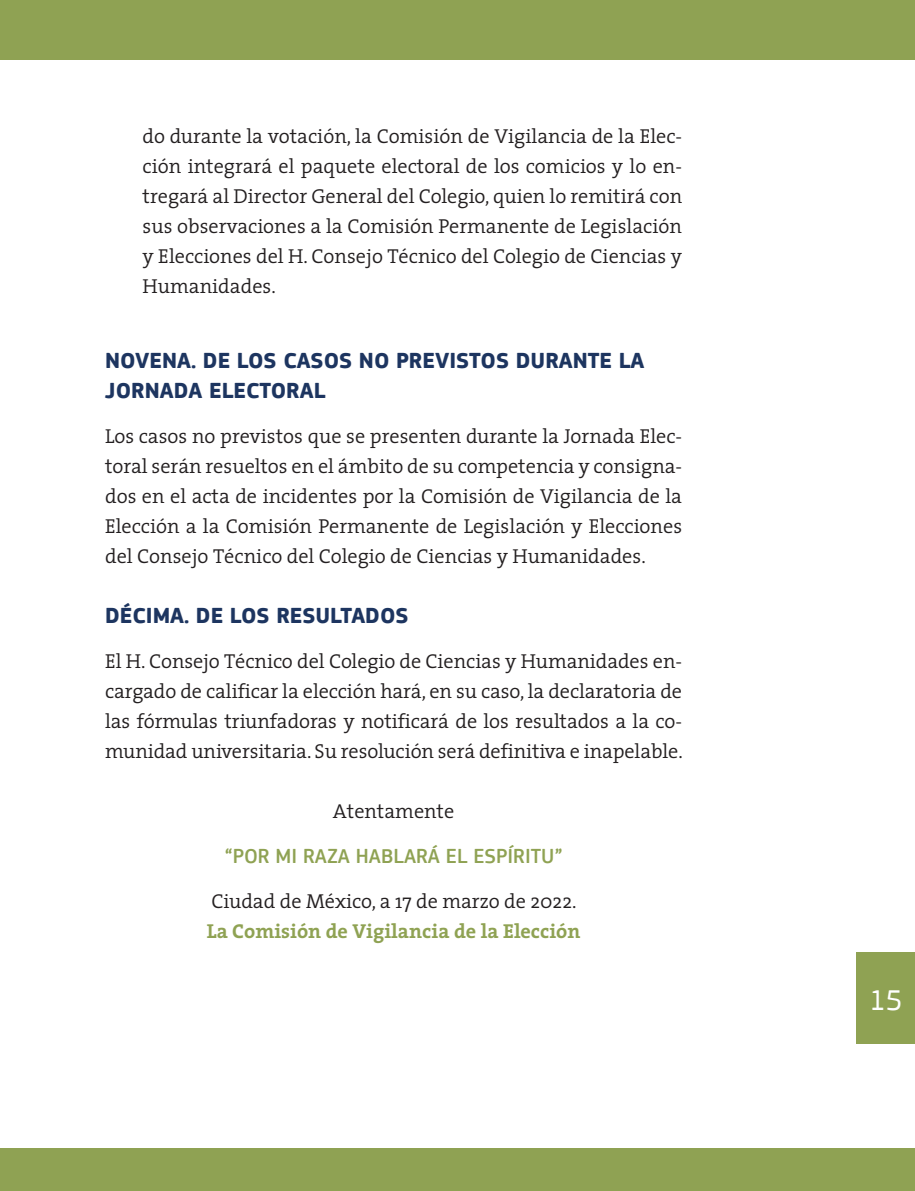
<style>
.page{position:relative;width:915px;height:1191px;background:#fff}
.page>*{position:absolute;margin:0;border:0;box-sizing:border-box;transform-origin:0 0}
.t1{font:30px "PF Square Sans Pro";color:#fff}
.t2{font:700 22.5px/30px "PF Square Sans Pro";color:#1d3560}
.t3{font:500 21px "PF Square Sans Pro";color:#8fa253}
.t4{font:300 20.25px/30px "The Serif";color:#231f20;text-align:justify}
.t5{font:700 20.25px "The Serif";color:#8fa253}
</style>
<div class="page">
<div style="left:856px;top:952px;width:58px;height:92px;background:#8fa253"></div>
<div style="left:0;top:0;width:914px;height:60px;background:#8fa253"></div>
<div style="left:0;top:1147px;width:914px;height:44px;background:#8fa253"></div>
<p class="t4" style="left:142px;top:120px;width:541px">do durante la votación, la Comisión de Vigilancia de la Elec&shy;ción integrará el paquete electoral de los comicios y lo en&shy;tregará al Director General del Colegio, quien lo remitirá con sus observaciones a la Comisión Permanente de Legislación y Elecciones del H. Consejo Técnico del Colegio de Ciencias y Humanidades.</p>
<p class="t2" style="left:105px;top:346px;width:540px">NOVENA. DE LOS CASOS NO PREVISTOS DURANTE LA<br>JORNADA ELECTORAL</p>
<p class="t4" style="left:105px;top:420px;width:578px">Los casos no previstos que se presenten durante la Jornada Elec&shy;toral serán resueltos en el ámbito de su competencia y consigna&shy;dos en el acta de incidentes por la Comisión de Vigilancia de la Elección a la Comisión Permanente de Legislación y Elecciones del Consejo Técnico del Colegio de Ciencias y Humanidades.</p>
<p class="t2" style="left:105px;top:601px;width:305px">DÉCIMA. DE LOS RESULTADOS</p>
<p class="t4" style="left:105px;top:645px;width:579px">El H. Consejo Técnico del Colegio de Ciencias y Humanidades en&shy;cargado de calificar la elección hará, en su caso, la declaratoria de las fórmulas triunfadoras y notificará de los resultados a la co&shy;munidad universitaria. Su resolución será definitiva e inapelable.</p>
<p class="t4" style="left:333px;top:795px;width:123px">Atentamente</p>
<p class="t3" style="left:225px;top:843px;width:339px">“POR MI RAZA HABLARÁ EL ESPÍRITU”</p>
<p class="t4" style="left:211px;top:885px;width:366px">Ciudad de México, a 17 de marzo de 2022.</p>
<p class="t5" style="left:207px;top:914px;width:375px">La Comisión de Vigilancia de la Elección</p>
<h1 class="t1" style="left:868px;top:982px;width:35px">15</h1>
</div>
